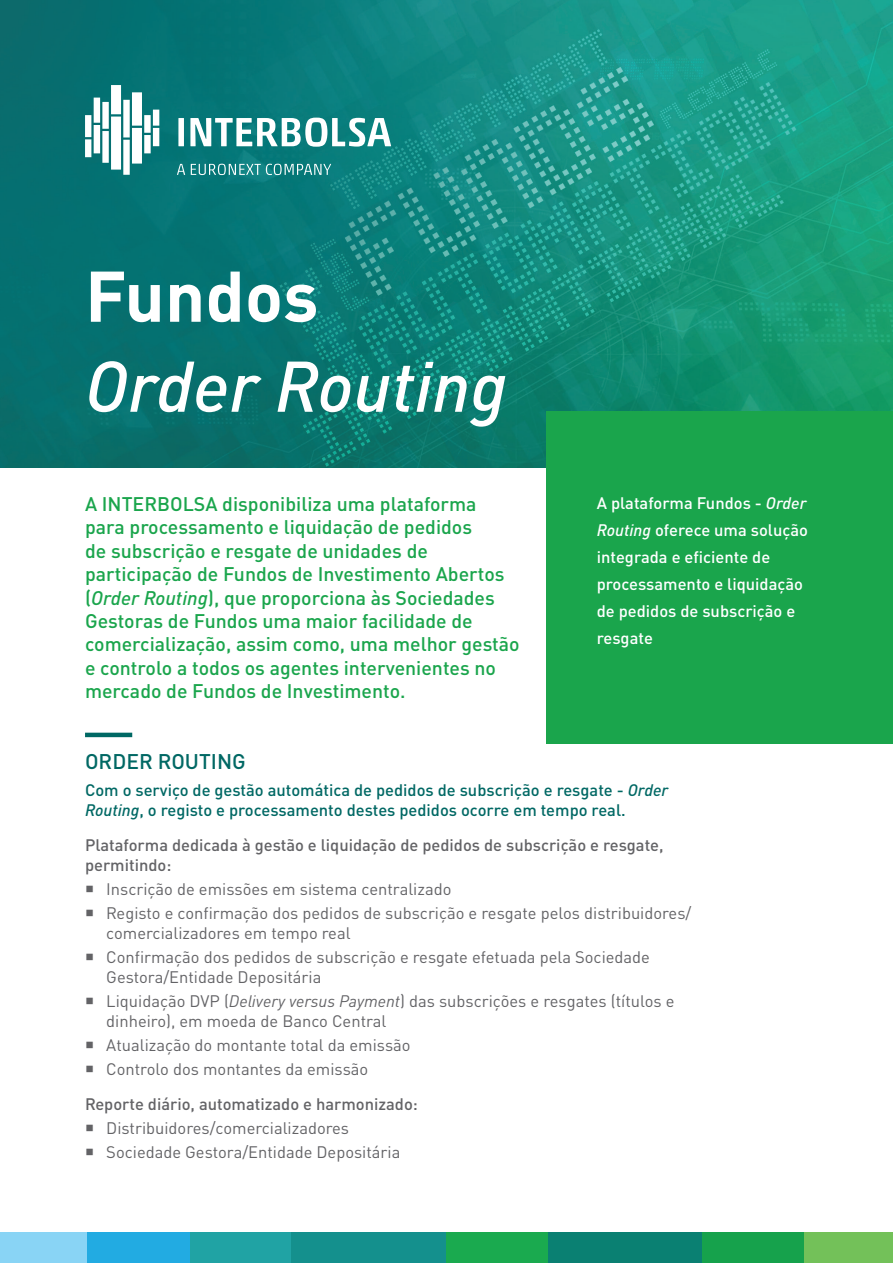
<style>
.page{position:relative;width:893px;height:1263px;background:#fff}
.page>*{position:absolute;margin:0;border:0;box-sizing:border-box;transform-origin:0 0}
.t1{font:italic 500 70.5px "DIN Pro";color:#fff}
.t2{font:700 70.5px "DIN Pro";color:#fff}
.t3{font:500 21px "DIN Pro";color:#006864}
.t4{font:500 19.5px/23.4px "DIN Pro";color:#1aa54c}
.t5{font:16.5px/19.8px "DIN Pro";color:#636366}
.t6{font:500 16.5px/19.8px "DIN Pro";color:#006864}
.t7{font:500 16.5px/27px "DIN Pro";color:#fff}
.t8{font:500 16.5px/19.8px "DIN Pro";color:#636366}
.s1{font-style:italic}
</style>
<div class="page">
<img style="left:0;top:0;width:893px;height:468px">
<div style="left:546px;top:412px;width:347px;height:332px;background:#1aa54c"></div>
<svg style="left:177px;top:164px;width:8px;height:11px"></svg>
<svg style="left:191px;top:164px;width:140px;height:11px;background:#4c9f9f"></svg>
<div style="left:178px;top:118px;width:6px;height:28px;background:#fff"></div>
<svg style="left:190px;top:118px;width:201px;height:29px"></svg>
<svg style="left:85px;top:85px;width:74px;height:90px"></svg>
<hr style="left:85px;top:733px;width:47px;height:4px;background:#006864">
<div style="left:0;top:1233px;width:87px;height:30px;background:#89d4f5"></div>
<div style="left:87px;top:1233px;width:103px;height:30px;background:#22abe2"></div>
<div style="left:190px;top:1233px;width:101px;height:30px;background:#20a3a4"></div>
<div style="left:291px;top:1233px;width:155px;height:30px;background:#14908d"></div>
<div style="left:446px;top:1233px;width:102px;height:30px;background:#1aaa4f"></div>
<div style="left:548px;top:1233px;width:154px;height:30px;background:#0a8072"></div>
<div style="left:702px;top:1233px;width:102px;height:30px;background:#16a24c"></div>
<div style="left:804px;top:1233px;width:89px;height:30px;background:#73c159"></div>
<p class="t2" style="left:85px;top:237px;width:235px">Fundos</p>
<p class="t1" style="left:85px;top:330px;width:424px">Order Routing</p>
<p class="t4" style="left:85px;top:490px;width:436px">A INTERBOLSA disponibiliza uma plataforma para processamento e liquidação de pedidos<br>de subscrição e resgate de unidades de participação de Fundos de Investimento Abertos (<span class="s1">Order Routing</span>), que proporciona às Sociedades Gestoras de Fundos uma maior facilidade de comercialização, assim como, uma melhor gestão e controlo a todos os agentes intervenientes no mercado de Fundos de Investimento.</p>
<p class="t3" style="left:85px;top:744px;width:162px">ORDER ROUTING</p>
<p class="t7" style="left:597px;top:487px;width:213px">A plataforma Fundos - <span class="s1">Order<br>Routing</span> oferece uma solução integrada e eficiente de processamento e liquidação de pedidos de subscrição e resgate</p>
<p class="t6" style="left:85px;top:779px;width:585px">Com o serviço de gestão automática de pedidos de subscrição e resgate - <span class="s1">Order<br>Routing</span>, o registo e processamento destes pedidos ocorre em tempo real.</p>
<p class="t8" style="left:85px;top:834px;width:580px">Plataforma dedicada à gestão e liquidação de pedidos de subscrição e resgate, permitindo:</p>
<p class="t5" style="left:106px;top:878px;width:347px">Inscrição de emissões em sistema centralizado</p>
<p class="t5" style="left:106px;top:902px;width:587px">Registo e confirmação dos pedidos de subscrição e resgate pelos distribuidores/ comercializadores em tempo real</p>
<p class="t5" style="left:106px;top:946px;width:545px">Confirmação dos pedidos de subscrição e resgate efetuada pela Sociedade<br>Gestora/Entidade Depositária</p>
<p class="t5" style="left:106px;top:989px;width:570px">Liquidação DVP (<span class="s1">Delivery versus Payment</span>) das subscrições e resgates (títulos e dinheiro), em moeda de Banco Central</p>
<p class="t5" style="left:106px;top:1033px;width:306px">Atualização do montante total da emissão</p>
<p class="t5" style="left:106px;top:1057px;width:263px">Controlo dos montantes da emissão</p>
<p class="t8" style="left:85px;top:1092px;width:334px">Reporte diário, automatizado e harmonizado:</p>
<p class="t5" style="left:106px;top:1116px;width:244px">Distribuidores/comercializadores</p>
<p class="t5" style="left:106px;top:1141px;width:296px">Sociedade Gestora/Entidade Depositária</p>
</div>
